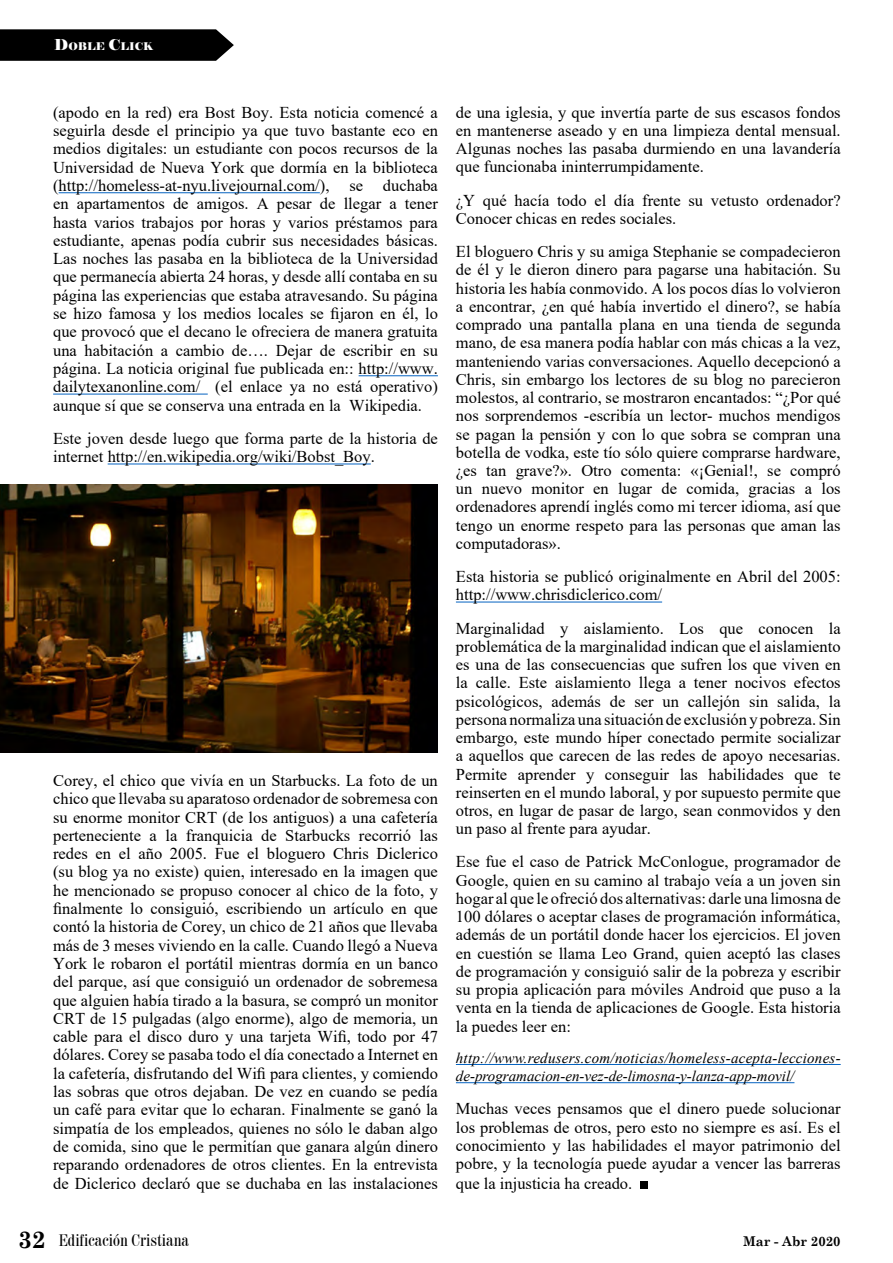
<style>
.page{position:relative;width:893px;height:1263px;background:#fff}
.page>*{position:absolute;margin:0;border:0;box-sizing:border-box;transform-origin:0 0}
.t1{font:16.5px/18.3px "Times New Roman";color:#000;text-align:justify}
.t2{font:condensed 16.5px "Century 725 BT";color:#000}
.t3{font:italic 15px/18.3px "Times New Roman";letter-spacing:.015em;color:#000}
.t4{font:700 13.5px "Century Schoolbook";color:#000;scale:.96 1}
.t5{font:10.5px "Elephant";color:#fff}
.s1{font-size:15px}
.s2{font-family:"Century Schoolbook";font-weight:700;font-stretch:normal;font-size:24px}
</style>
<div class="page">
<hr style="left:59px;top:192px;width:261px;height:1px;background:#0563c1">
<hr style="left:359px;top:375px;width:79px;height:1px;background:#0563c1">
<hr style="left:53px;top:394px;width:155px;height:1px;background:#0563c1">
<hr style="left:108px;top:464px;width:263px;height:1px;background:#0563c1">
<hr style="left:456px;top:602px;width:206px;height:1px;background:#0563c1">
<hr style="left:456px;top:1064px;width:385px;height:1px;background:#0563c1">
<hr style="left:456px;top:1082px;width:338px;height:1px;background:#0563c1">
<div style="left:641px;top:1181px;width:7px;height:7px;background:#000"></div>
<img style="left:0;top:485px;width:438px;height:268px">
<svg style="left:0;top:29px;width:234px;height:32px;background:#0d0d0d"></svg>
<p class="t5" style="left:54px;top:40px;width:100px"><span class="s1">D</span>OBLE <span class="s1">C</span>LICK</p>
<p class="t1" style="left:53px;top:103px;width:386px">(apodo en la red) era Bost Boy. Esta noticia comencé a seguirla desde el principio ya que tuvo bastante eco en medios digitales: un estudiante con pocos recursos de la Universidad de Nueva York que dormía en la biblioteca (http://homeless-at-nyu.livejournal.com/), se duchaba en apartamentos de amigos. A pesar de llegar a tener hasta varios trabajos por horas y varios préstamos para estudiante, apenas podía cubrir sus necesidades básicas.<br>Las noches las pasaba en la biblioteca de la Universidad que permanecía abierta 24 horas, y desde allí contaba en su página las experiencias que estaba atravesando. Su página se hizo famosa y los medios locales se fijaron en él, lo que provocó que el decano le ofreciera de manera gratuita una habitación a cambio de…. Dejar de escribir en su página. La noticia original fue publicada en:: http://www. dailytexanonline.com/ (el enlace ya no está operativo) aunque sí que se conserva una entrada en la Wikipedia.</p>
<p class="t1" style="left:53px;top:429px;width:386px">Este joven desde luego que forma parte de la historia de internet http://en.wikipedia.org/wiki/Bobst_Boy.</p>
<p class="t1" style="left:53px;top:771px;width:386px">Corey, el chico que vivía en un Starbucks. La foto de un chico que llevaba su aparatoso ordenador de sobremesa con su enorme monitor CRT (de los antiguos) a una cafetería perteneciente a la franquicia de Starbucks recorrió las redes en el año 2005. Fue el bloguero Chris Diclerico (su blog ya no existe) quien, interesado en la imagen que he mencionado se propuso conocer al chico de la foto, y finalmente lo consiguió, escribiendo un artículo en que contó la historia de Corey, un chico de 21 años que llevaba más de 3 meses viviendo en la calle. Cuando llegó a Nueva York le robaron el portátil mientras dormía en un banco del parque, así que consiguió un ordenador de sobremesa que alguien había tirado a la basura, se compró un monitor CRT de 15 pulgadas (algo enorme), algo de memoria, un cable para el disco duro y una tarjeta Wifi, todo por 47 dólares. Corey se pasaba todo el día conectado a Internet en la cafetería, disfrutando del Wifi para clientes, y comiendo las sobras que otros dejaban. De vez en cuando se pedía un café para evitar que lo echaran. Finalmente se ganó la simpatía de los empleados, quienes no sólo le daban algo de comida, sino que le permitían que ganara algún dinero reparando ordenadores de otros clientes. En la entrevista de Diclerico declaró que se duchaba en las instalaciones</p>
<p class="t1" style="left:456px;top:103px;width:386px">de una iglesia, y que invertía parte de sus escasos fondos en mantenerse aseado y en una limpieza dental mensual.<br>Algunas noches las pasaba durmiendo en una lavandería que funcionaba ininterrumpidamente.</p>
<p class="t1" style="left:456px;top:190px;width:386px">¿Y qué hacía todo el día frente su vetusto ordenador?<br>Conocer chicas en redes sociales.</p>
<p class="t1" style="left:456px;top:242px;width:386px">El bloguero Chris y su amiga Stephanie se compadecieron de él y le dieron dinero para pagarse una habitación. Su historia les había conmovido. A los pocos días lo volvieron a encontrar, ¿en qué había invertido el dinero?, se había comprado una pantalla plana en una tienda de segunda mano, de esa manera podía hablar con más chicas a la vez, manteniendo varias conversaciones. Aquello decepcionó a Chris, sin embargo los lectores de su blog no parecieron molestos, al contrario, se mostraron encantados: “¿Por qué nos sorprendemos -escribía un lector- muchos mendigos se pagan la pensión y con lo que sobra se compran una botella de vodka, este tío sólo quiere comprarse hardware, ¿es tan grave?». Otro comenta: «¡Genial!, se compró un nuevo monitor en lugar de comida, gracias a los ordenadores aprendí inglés como mi tercer idioma, así que tengo un enorme respeto para las personas que aman las computadoras».</p>
<p class="t1" style="left:456px;top:567px;width:386px">Esta historia se publicó originalmente en Abril del 2005: http://www.chrisdiclerico.com/</p>
<p class="t1" style="left:456px;top:618px;width:386px">Marginalidad y aislamiento. Los que conocen la problemática de la marginalidad indican que el aislamiento es una de las consecuencias que sufren los que viven en la calle. Este aislamiento llega a tener nocivos efectos psicológicos, además de ser un callejón sin salida, la persona normaliza una situación de exclusión y pobreza. Sin embargo, este mundo híper conectado permite socializar a aquellos que carecen de las redes de apoyo necesarias.<br>Permite aprender y conseguir las habilidades que te reinserten en el mundo laboral, y por supuesto permite que otros, en lugar de pasar de largo, sean conmovidos y den un paso al frente para ayudar.</p>
<p class="t1" style="left:456px;top:852px;width:386px">Ese fue el caso de Patrick McConlogue, programador de Google, quien en su camino al trabajo veía a un joven sin hogar al que le ofreció dos alternativas: darle una limosna de 100 dólares o aceptar clases de programación informática, además de un portátil donde hacer los ejercicios. El joven en cuestión se llama Leo Grand, quien aceptó las clases de programación y consiguió salir de la pobreza y escribir su propia aplicación para móviles Android que puso a la venta en la tienda de aplicaciones de Google. Esta historia la puedes leer en:</p>
<p class="t3" style="left:456px;top:1048px;width:386px">http://www.redusers.com/noticias/homeless-acepta-lecciones&shy;de-programacion-en-vez-de-limosna-y-lanza-app-movil/</p>
<p class="t1" style="left:456px;top:1099px;width:386px">Muchas veces pensamos que el dinero puede solucionar los problemas de otros, pero esto no siempre es así. Es el conocimiento y las habilidades el mayor patrimonio del pobre, y la tecnología puede ayudar a vencer las barreras que la injusticia ha creado.</p>
<p class="t2" style="left:18px;top:1230px;width:172px"><span class="s2">32</span> Edificación Cristiana</p>
<p class="t4" style="left:743px;top:1231px;width:103px">Mar - Abr 2020</p>
</div>
